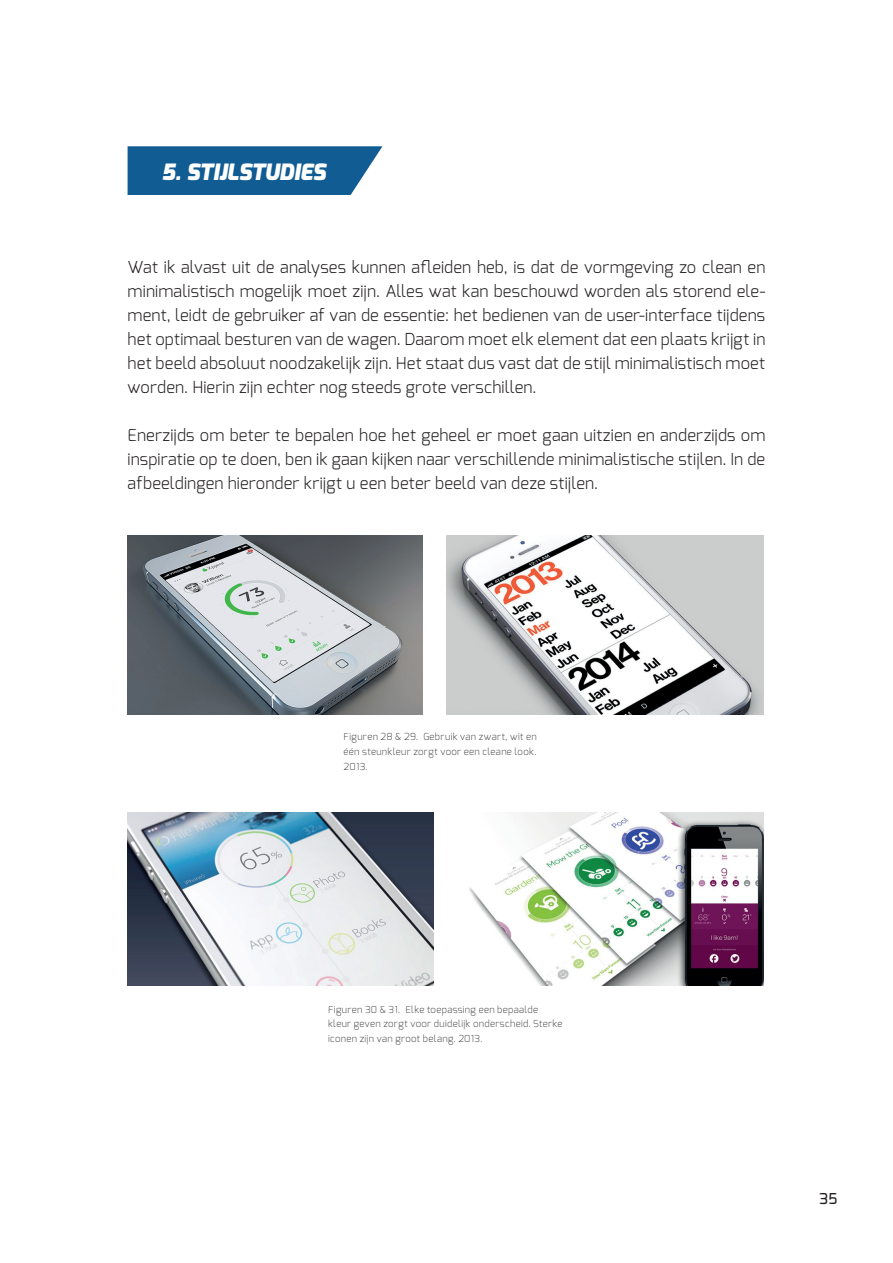
<style>
.page{position:relative;width:893px;height:1263px;background:#fff}
.page>*{position:absolute;margin:0;border:0;box-sizing:border-box;transform-origin:0 0}
.t1{font:italic 900 22.5px "Exo";color:#fff}
.t2{font:300 16.5px/24px "Exo";letter-spacing:.005em;color:#231f20;text-align:justify}
.t3{font:500 15px "Exo";color:#231f20}
.t4{font:200 9.6px/15px "Exo";letter-spacing:.03em;color:#231f20;text-align:justify}
</style>
<div class="page">
<svg style="left:128px;top:146px;width:254px;height:49px;background:#1f669a"></svg>
<img style="left:128px;top:536px;width:295px;height:178px">
<img style="left:446px;top:536px;width:318px;height:178px">
<img style="left:128px;top:813px;width:306px;height:172px">
<img style="left:469px;top:813px;width:295px;height:172px">
<h1 class="t1" style="left:162px;top:157px;width:165px">5. STIJLSTUDIES</h1>
<p class="t2" style="left:128px;top:255px;width:639px">Wat ik alvast uit de analyses kunnen afleiden heb, is dat de vormgeving zo clean en minimalistisch mogelijk moet zijn. Alles wat kan beschouwd worden als storend ele&shy;ment, leidt de gebruiker af van de essentie: het bedienen van de user-interface tijdens het optimaal besturen van de wagen. Daarom moet elk element dat een plaats krijgt in het beeld absoluut noodzakelijk zijn. Het staat dus vast dat de stijl minimalistisch moet worden. Hierin zijn echter nog steeds grote verschillen.</p>
<p class="t2" style="left:128px;top:423px;width:639px">Enerzijds om beter te bepalen hoe het geheel er moet gaan uitzien en anderzijds om inspiratie op te doen, ben ik gaan kijken naar verschillende minimalistische stijlen. In de afbeeldingen hieronder krijgt u een beter beeld van deze stijlen.</p>
<p class="t4" style="left:344px;top:729px;width:195px">Figuren 28 &amp; 29. Gebruik van zwart, wit en één steunkleur zorgt voor een cleane look.<br>2013.</p>
<p class="t4" style="left:328px;top:1001px;width:236px;text-align:left">Figuren 30 &amp; 31. Elke toepassing een bepaalde kleur geven zorgt voor duidelijk onderscheid. Sterke iconen zijn van groot belang. 2013.</p>
<p class="t3" style="left:820px;top:1188px;width:19px">35</p>
</div>
